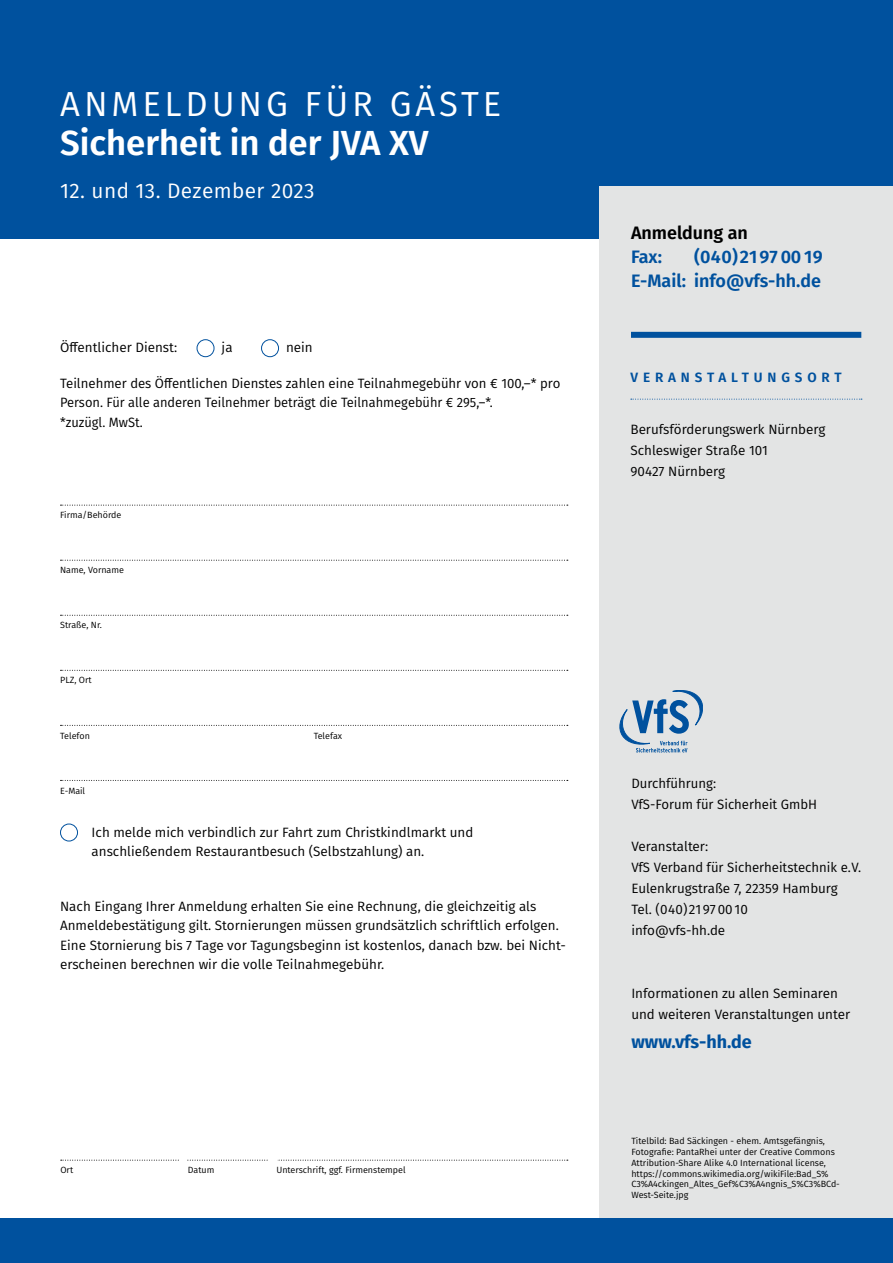
<style>
.page{position:relative;width:893px;height:1263px;background:#fff}
.page>*{position:absolute;margin:0;border:0;box-sizing:border-box;transform-origin:0 0}
.t1{font:600 34.8px "Fira Sans";color:#fff}
.t2{font:34.8px "Fira Sans";letter-spacing:.11em;color:#fff}
.t3{font:21px "Fira Sans";letter-spacing:.02em;color:#fff}
.t4{font:600 18px/24px "Fira Sans";color:#00519e;text-align:right}
.t5{font:700 18px "Fira Sans";color:#00519e}
.t6{font:600 18px "Fira Sans";color:#000}
.t7{font:13.5px/21px "Fira Sans";color:#000}
.t8{font:600 13.5px "Fira Sans";letter-spacing:.36em;color:#00519e}
.t9{font:9px/10.8px "Fira Sans";color:#000}
</style>
<div class="page">
<div style="left:0;top:0;width:893px;height:239px;background:#00519e"></div>
<svg style="left:61px;top:505px;width:507px;height:1px"></svg>
<svg style="left:61px;top:560px;width:507px;height:1px"></svg>
<svg style="left:61px;top:615px;width:507px;height:1px"></svg>
<svg style="left:61px;top:670px;width:507px;height:1px"></svg>
<svg style="left:61px;top:725px;width:507px;height:1px"></svg>
<svg style="left:61px;top:780px;width:507px;height:1px"></svg>
<div style="left:600px;top:186px;width:293px;height:1043px;background:#e3e4e4"></div>
<svg style="left:61px;top:1160px;width:507px;height:1px"></svg>
<div style="left:631px;top:332px;width:230px;height:6px;background:#00519e"></div>
<div style="left:179px;top:1154px;width:7px;height:8px;background:#fff"></div>
<div style="left:269px;top:1154px;width:7px;height:8px;background:#fff"></div>
<svg style="left:631px;top:399px;width:231px;height:1px"></svg>
<div style="left:0;top:1218px;width:893px;height:45px;background:#00519e"></div>
<div style="left:60px;top:824px;width:18px;height:17px;border:1px solid #00519e;border-radius:50%"></div>
<div style="left:197px;top:339px;width:17px;height:18px;border:1px solid #00519e;border-radius:50%"></div>
<div style="left:261px;top:339px;width:18px;height:18px;border:1px solid #00519e;border-radius:50%"></div>
<svg style="left:620px;top:690px;width:83px;height:62px"></svg>
<h1 class="t2" style="left:60px;top:78px;width:442px">ANMELDUNG FÜR GÄSTE</h1>
<h1 class="t1" style="left:60px;top:115px;width:370px">Sicherheit in der JVA XV</h1>
<h2 class="t3" style="left:60px;top:175px;width:256px">12. und 13. Dezember 2023</h2>
<p class="t7" style="left:60px;top:337px;width:119px">Öffentlicher Dienst:</p>
<p class="t7" style="left:222px;top:337px;width:12px">ja</p>
<p class="t7" style="left:286px;top:337px;width:28px">nein</p>
<p class="t7" style="left:60px;top:373px;width:502px;line-height:19.5px">Teilnehmer des Öffentlichen Dienstes zahlen eine Teilnahmegebühr von € 100,–* pro<br>Person. Für alle anderen Teilnehmer beträgt die Teilnahmegebühr € 295,–*.<br>*zuzügl. MwSt.</p>
<p class="t9" style="left:60px;top:509px;width:63px">Firma/Behörde</p>
<p class="t9" style="left:60px;top:565px;width:65px">Name, Vorname</p>
<p class="t9" style="left:60px;top:620px;width:43px">Straße, Nr.</p>
<p class="t9" style="left:60px;top:675px;width:33px">PLZ, Ort</p>
<p class="t9" style="left:60px;top:730px;width:31px">Telefon</p>
<p class="t9" style="left:314px;top:730px;width:30px">Telefax</p>
<p class="t9" style="left:60px;top:785px;width:27px">E-Mail</p>
<p class="t7" style="left:92px;top:822px;width:383px;line-height:19.5px">Ich melde mich verbindlich zur Fahrt zum Christkindlmarkt und anschließendem Restaurantbesuch (Selbstzahlung) an.</p>
<p class="t7" style="left:60px;top:896px;width:507px;line-height:19.5px">Nach Eingang Ihrer Anmeldung erhalten Sie eine Rechnung, die gleichzeitig als Anmeldebestätigung gilt. Stornierungen müssen grundsätzlich schriftlich erfolgen.<br>Eine Stornierung bis 7 Tage vor Tagungsbeginn ist kostenlos, danach bzw. bei Nicht&shy;erscheinen berechnen wir die volle Teilnahmegebühr.</p>
<p class="t9" style="left:60px;top:1164px;width:14px">Ort</p>
<p class="t9" style="left:188px;top:1164px;width:28px">Datum</p>
<p class="t9" style="left:276px;top:1164px;width:131px">Unterschrift, ggf. Firmenstempel</p>
<h3 class="t6" style="left:631px;top:218px;width:118px">Anmeldung an</h3>
<h3 class="t4" style="left:631px;top:244px;width:33px">Fax:</h3>
<h3 class="t4" style="left:631px;top:244px;width:193px">(040)2197 00 19<br>E-Mail: info@vfs-hh.de</h3>
<p class="t8" style="left:630px;top:366px;width:213px">VERANSTALTUNGSORT</p>
<p class="t7" style="left:630px;top:418px;width:196px">Berufsförderungswerk Nürnberg<br>Schleswiger Straße 101<br>90427 Nürnberg</p>
<p class="t7" style="left:631px;top:773px;width:187px">Durchführung:<br>VfS-Forum für Sicherheit GmbH</p>
<p class="t7" style="left:631px;top:836px;width:231px">Veranstalter:<br>VfS Verband für Sicherheitstechnik e.V.<br>Eulenkrugstraße 7, 22359 Hamburg<br>Tel. (040)2197 00 10<br>info@vfs-hh.de</p>
<p class="t7" style="left:631px;top:983px;width:220px">Informationen zu allen Seminaren und weiteren Veranstaltungen unter</p>
<h3 class="t5" style="left:631px;top:1026px;width:122px">www.vfs-hh.de</h3>
<p class="t9" style="left:631px;top:1135px;width:210px">Titelbild: Bad Säckingen - ehem. Amtsgefängnis, Fotografie: PantaRhei unter der Creative Commons Attribution-Share Alike 4.0 International license, https://commons.wikimedia.org/wikiFile:Bad_S% C3%A4ckingen_Altes_Gef%C3%A4ngnis_S%C3%BCd-West-Seite.jpg</p>
</div>
